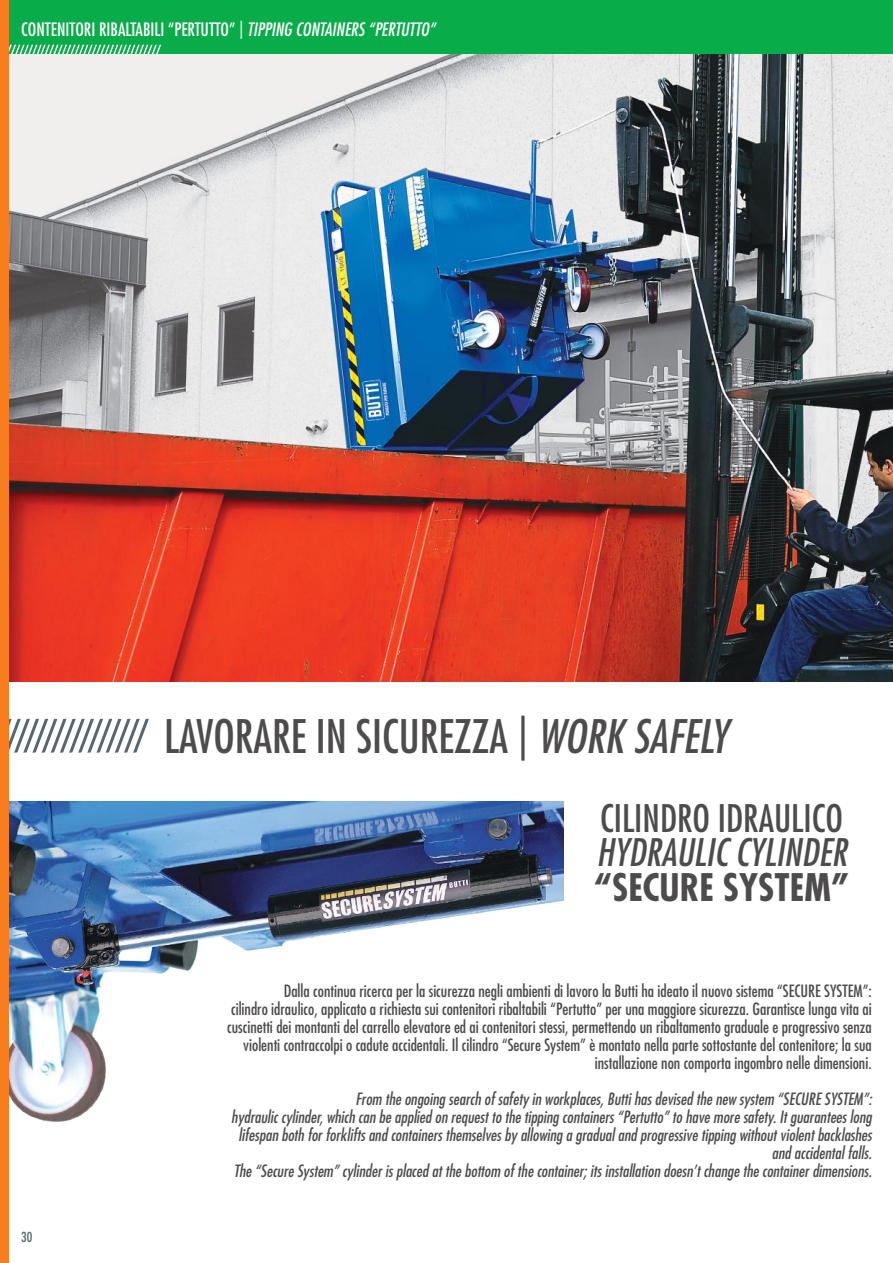
<style>
.page{position:relative;width:893px;height:1263px;background:#fff}
.page>*{position:absolute;margin:0;border:0;box-sizing:border-box;transform-origin:0 0}
.t1{font:condensed 45px "Futura Std";color:#4e4b4c}
.t2{font:condensed 37.05px "Futura Std";color:#4e4b4c}
.t3{font:italic condensed 37.05px "Futura Std";color:#4e4b4c}
.t4{font:700 condensed 37.05px "Futura Std";color:#4e4b4c}
.t5{font:condensed 18px "Futura Std";color:#fff}
.t6{font:condensed 16.5px/18px "Futura Std";color:#4e4b4c;text-align:right}
.t7{font:italic condensed 16.5px/18px "Futura Std";color:#4e4b4c;text-align:right}
.t8{font:condensed 13.5px "Futura Std";color:#576670}
.s1{font-style:italic}
</style>
<div class="page">
<div style="left:0;top:0;width:893px;height:54px;background:#08ac49"></div>
<svg style="left:8px;top:45px;width:153px;height:9px"></svg>
<img style="left:8px;top:801px;width:555px;height:324px">
<img style="left:8px;top:54px;width:885px;height:628px">
<svg style="left:8px;top:719px;width:141px;height:34px"></svg>
<div style="left:0;top:0;width:8px;height:1263px;background:#f87d1e"></div>
<p class="t5" style="left:21px;top:19px;width:416px">CONTENITORI RIBALTABILI “PERTUTTO” | <span class="s1">TIPPING CONTAINERS “PERTUTTO”</span></p>
<h1 class="t1" style="left:164px;top:709px;width:565px">LAVORARE IN SICUREZZA | <span class="s1">WORK SAFELY</span></h1>
<h2 class="t2" style="left:600px;top:796px;width:244px">CILINDRO IDRAULICO</h2>
<h2 class="t3" style="left:596px;top:830px;width:252px">HYDRAULIC CYLINDER</h2>
<h2 class="t4" style="left:594px;top:864px;width:257px">“SECURE SYSTEM”</h2>
<p class="t8" style="left:21px;top:1228px;width:13px">30</p>
<p class="t6" style="left:227px;top:982px;width:646px">Dalla continua ricerca per la sicurezza negli ambienti di lavoro la Butti ha ideato il nuovo sistema “SECURE SYSTEM”:<br>cilindro idraulico, applicato a richiesta sui contenitori ribaltabili “Pertutto” per una maggiore sicurezza. Garantisce lunga vita ai cuscinetti dei montanti del carrello elevatore ed ai contenitori stessi, permettendo un ribaltamento graduale e progressivo senza violenti contraccolpi o cadute accidentali. Il cilindro “Secure System” è montato nella parte sottostante del contenitore; la sua installazione non comporta ingombro nelle dimensioni.</p>
<p class="t7" style="left:231px;top:1090px;width:642px">From the ongoing search of safety in workplaces, Butti has devised the new system “SECURE SYSTEM”:<br>hydraulic cylinder, which can be applied on request to the tipping containers “Pertutto” to have more safety. It guarantees long lifespan both for forklifts and containers themselves by allowing a gradual and progressive tipping without violent backlashes and accidental falls.<br>The “Secure System” cylinder is placed at the bottom of the container; its installation doesn’t change the container dimensions.</p>
</div>
